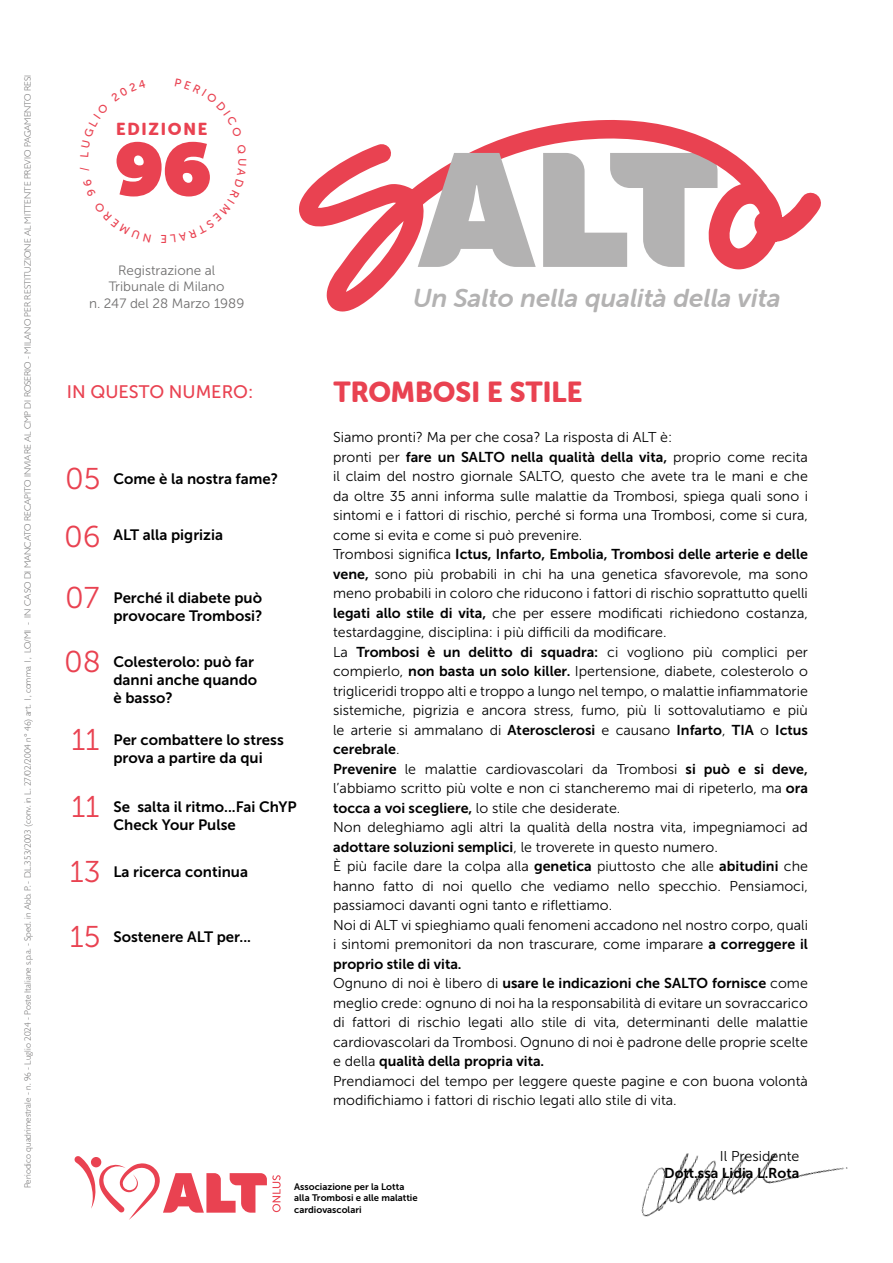
<style>
.page{position:relative;width:893px;height:1263px;background:#fff}
.page>*{position:absolute;margin:0;border:0;box-sizing:border-box;transform-origin:0 0}
.t1{font:900 73.95px "Museo Sans Display";color:#e94251}
.t2{font:30px "Museo Sans 300";color:#e94251}
.t3{font:28.5px "Museo Sans Rounded 900";color:#e94251}
.t4{font:italic 25.95px "Museo Sans Rounded 700";color:#b3b2b2}
.t5{font:18px "Museo Sans 500";color:#e94251}
.t6{font:17.1px "Museo Sans Rounded 900";letter-spacing:.1em;color:#e94251}
.t7{font:15px/18px "Museo Sans 700";color:#000}
.t8{font:14.25px/19.5px "Museo Sans 300";color:#000;text-align:justify}
.t9{font:14.25px/19.5px "Museo Sans 700";color:#000}
.t10{font:13.5px/16.2px "Museo Sans 300";color:#706f6f;text-align:center}
.t11{font:9.45px/11.4px "Museo Sans 700";color:#000}
.t12{font:300 9.3px "Gill Sans";color:#706f6f}
.s1{font-family:"Museo Sans 300";font-size:30px;color:#e94251}
.s2{font-family:"Museo Sans 300"}
.s3{font-family:"Museo Sans 700"}
</style>
<div class="page">
<img style="left:641px;top:1152px;width:207px;height:65px">
<svg style="left:74px;top:1156px;width:207px;height:64px"></svg>
<svg style="left:299px;top:120px;width:433px;height:192px"></svg>
<svg style="left:418px;top:153px;width:118px;height:114px"></svg>
<svg style="left:543px;top:153px;width:278px;height:128px"></svg>
<p class="t12" style="left:22px;top:1188px;width:1115px;rotate:-90deg">Periodico quadrimestrale - n. 96 - Luglio 2024 - Poste Italiane s.p.a. - Sped. in Abb. P. - D.L.353/2003 (conv. in L. 27/02/2004 n° 46) art. 1, comma 1, LO/MI - IN CASO DI MANCATO RECAPITO INVIARE AL CMP DI ROSERIO - MILANO PER RESTITUZIONE AL MITTENTE PREVIO PAGAMENTO RESI</p>
<p class="t6" style="left:116px;top:119px;width:93px">EDIZIONE</p>
<h1 class="t1" style="left:115px;top:126px;width:98px">96</h1>
<p class="t10" style="left:89px;top:263px;width:157px">Registrazione al<br>Tribunale di Milano<br>n. 247 del 28 Marzo 1989</p>
<p class="t5" style="left:67px;top:382px;width:188px">IN QUESTO NUMERO:</p>
<p class="t7" style="left:65px;top:470px;width:214px"><span class="s1">05</span> Come è la nostra fame?</p>
<p class="t7" style="left:64px;top:526px;width:161px"><span class="s1">06</span> ALT alla pigrizia</p>
<h2 class="t2" style="left:65px;top:582px;width:36px">07</h2>
<p class="t7" style="left:113px;top:589px;width:151px">Perché il diabete può provocare Trombosi?</p>
<h2 class="t2" style="left:64px;top:646px;width:38px">08</h2>
<p class="t7" style="left:113px;top:652px;width:145px">Colesterolo: può far danni anche quando è basso?</p>
<h2 class="t2" style="left:72px;top:723px;width:29px">11</h2>
<p class="t7" style="left:113px;top:730px;width:172px">Per combattere lo stress prova a partire da qui</p>
<h2 class="t2" style="left:72px;top:790px;width:29px">11</h2>
<p class="t7" style="left:113px;top:798px;width:185px">Se salta il ritmo...Fai ChYP<br>Check Your Pulse</p>
<p class="t7" style="left:70px;top:863px;width:180px"><span class="s1">13</span> La ricerca continua</p>
<p class="t7" style="left:70px;top:928px;width:183px"><span class="s1">15</span> Sostenere ALT per...</p>
<h3 class="t4" style="left:413px;top:284px;width:369px">Un Salto nella qualità della vita</h3>
<h3 class="t3" style="left:333px;top:376px;width:250px">TROMBOSI E STILE</h3>
<p class="t8" style="left:333px;top:428px;width:341px">Siamo pronti? Ma per che cosa? La risposta di ALT è:</p>
<p class="t9" style="left:333px;top:447px;width:476px"><span class="s2">pronti per</span> fare un SALTO nella qualità della vita, <span class="s2">proprio come recita</span></p>
<p class="t8" style="left:333px;top:467px;width:476px">il claim del nostro giornale SALTO, questo che avete tra le mani e che da oltre 35 anni informa sulle malattie da Trombosi, spiega quali sono i sintomi e i fattori di rischio, perché si forma una Trombosi, come si cura, come si evita e come si può prevenire.</p>
<p class="t9" style="left:333px;top:545px;width:476px"><span class="s2">Trombosi significa</span> Ictus, Infarto, Embolia, Trombosi delle arterie e delle</p>
<p class="t8" style="left:333px;top:564px;width:476px"><span class="s3">vene,</span> sono più probabili in chi ha una genetica sfavorevole, ma sono meno probabili in coloro che riducono i fattori di rischio soprattutto quelli <span class="s3">legati allo stile di vita,</span> che per essere modificati richiedono costanza, testardaggine, disciplina: i più difficili da modificare.</p>
<p class="t9" style="left:333px;top:642px;width:476px"><span class="s2">La</span> Trombosi è un delitto di squadra: <span class="s2">ci vogliono più complici per</span></p>
<p class="t8" style="left:333px;top:662px;width:476px">compierlo, <span class="s3">non basta un solo killer.</span> Ipertensione, diabete, colesterolo o trigliceridi troppo alti e troppo a lungo nel tempo, o malattie infiammatorie sistemiche, pigrizia e ancora stress, fumo, più li sottovalutiamo e più le arterie si ammalano di <span class="s3">Aterosclerosi</span> e causano <span class="s3">Infarto</span>, <span class="s3">TIA</span> o <span class="s3">Ictus</span></p>
<p class="t9" style="left:333px;top:740px;width:68px">cerebrale<span class="s2">.</span></p>
<p class="t8" style="left:333px;top:759px;width:476px;text-align:left"><span class="s3">Prevenire</span> le malattie cardiovascolari da Trombosi <span class="s3">si può e si deve, </span>l’abbiamo scritto più volte e non ci stancheremo mai di ripeterlo, ma <span class="s3">ora tocca a voi scegliere,</span> lo stile che desiderate.<br>Non deleghiamo agli altri la qualità della nostra vita, impegniamoci ad <span class="s3">adottare soluzioni semplici</span>, le troverete in questo numero.<br>È più facile dare la colpa alla <span class="s3">genetica</span> piuttosto che alle <span class="s3">abitudini</span> che hanno fatto di noi quello che vediamo nello specchio. Pensiamoci, passiamoci davanti ogni tanto e riflettiamo.<br>Noi di ALT vi spieghiamo quali fenomeni accadono nel nostro corpo, quali i sintomi premonitori da non trascurare, come imparare <span class="s3">a correggere il</span></p>
<p class="t9" style="left:333px;top:954px;width:476px">proprio stile di vita.<br><span class="s2">Ognuno di noi è libero di</span> usare le indicazioni che SALTO fornisce <span class="s2">come</span></p>
<p class="t8" style="left:333px;top:993px;width:476px">meglio crede: ognuno di noi ha la responsabilità di evitare un sovraccarico di fattori di rischio legati allo stile di vita, determinanti delle malattie cardiovascolari da Trombosi. Ognuno di noi è padrone delle proprie scelte</p>
<p class="t9" style="left:333px;top:1052px;width:213px"><span class="s2">e della</span> qualità della propria vita.</p>
<p class="t8" style="left:333px;top:1071px;width:476px">Prendiamoci del tempo per leggere queste pagine e con buona volontà modifichiamo i fattori di rischio legati allo stile di vita.</p>
<p class="t8" style="left:720px;top:1146px;width:81px">Il Presidente</p>
<p class="t9" style="left:664px;top:1163px;width:137px">Dott.ssa Lidia L.Rota</p>
<p class="t11" style="left:294px;top:1181px;width:125px">Associazione per la Lotta alla Trombosi e alle malattie cardiovascolari</p>
</div>
